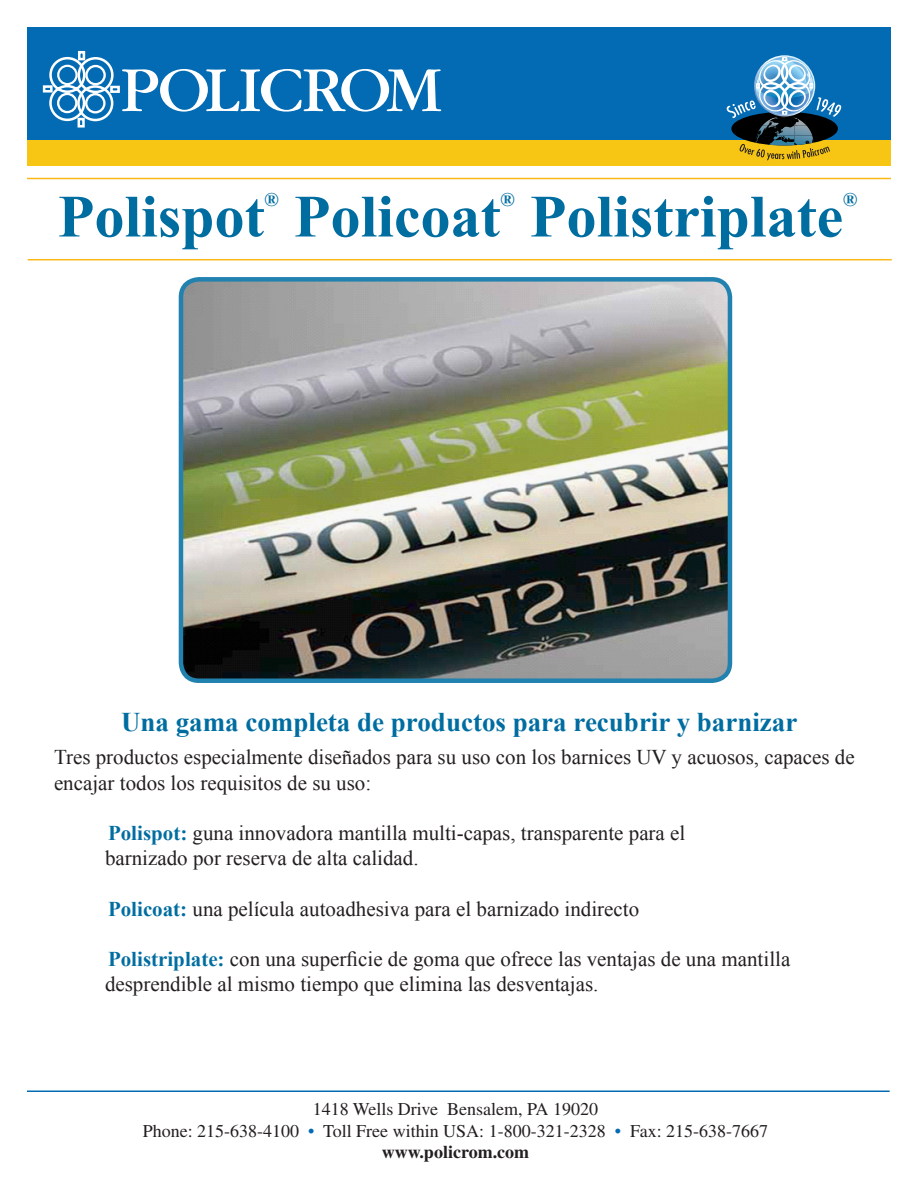
<style>
.page{position:relative;width:918px;height:1188px;background:#fff}
.page>*{position:absolute;margin:0;border:0;box-sizing:border-box;transform-origin:0 0}
.Header_Product_Name{font:700 60px "Times New Roman";color:#006da1}
.Subhead{font:700 27px "Times New Roman";color:#006da1}
.Body_Text{font:21px/25.2px "Times New Roman";color:#231f20}
.Header_Product_Name-2{font:700 19.2px "Times New Roman";color:#006da1}
.t1{font:18px "Times LT Std";color:#231f20}
.t2{font:700 18px "Times LT Std";color:#231f20}
.s1{font-weight:700;color:#006da1}
.s2{color:#036bb3}
</style>
<div class="page">
<div style="left:27px;top:27px;width:864px;height:119px;background:#036bb3"></div>
<div style="left:27px;top:140px;width:864px;height:25px;background:#f7c614"></div>
<svg style="left:43px;top:51px;width:72px;height:77px"></svg>
<div style="left:85px;top:65px;width:21px;height:20px;border:2px solid #fff;border-radius:50%"></div>
<div style="left:110px;top:86px;width:10px;height:7px;border:3px solid #fff"></div>
<svg style="left:122px;top:69px;width:319px;height:43px"></svg>
<div style="left:57px;top:65px;width:21px;height:20px;border:2px solid #fff;border-radius:50%"></div>
<hr style="left:27px;top:1090px;width:863px;height:2px;background:#036bb3">
<hr style="left:27px;top:178px;width:864px;height:1px;background:#fcb814">
<hr style="left:28px;top:259px;width:864px;height:1px;background:#fcb814">
<img style="left:181px;top:282px;width:546px;height:396px">
<div style="left:179px;top:277px;width:553px;height:406px;border:4px solid #2181af;border-radius:18px"></div>
<svg style="left:731px;top:112px;width:107px;height:34px"></svg>
<svg style="left:739px;top:143px;width:91px;height:17px"></svg>
<svg style="left:726px;top:57px;width:115px;height:69px"></svg>
<img style="left:767px;top:116px;width:27px;height:20px">
<img style="left:762px;top:119px;width:41px;height:10px">
<p class="Header_Product_Name" style="left:58px;top:175px;width:208px">Polispot</p>
<p class="Header_Product_Name-2" style="left:264px;top:186px;width:16px">®</p>
<p class="Header_Product_Name" style="left:294px;top:175px;width:208px">Policoat</p>
<p class="Header_Product_Name-2" style="left:500px;top:186px;width:16px">®</p>
<p class="Header_Product_Name" style="left:530px;top:175px;width:315px">Polistriplate</p>
<p class="Header_Product_Name-2" style="left:843px;top:186px;width:16px">®</p>
<p class="Subhead" style="left:121px;top:703px;width:678px">Una gama completa de productos para recubrir y barnizar</p>
<p class="Body_Text" style="left:54px;top:744px;width:802px">Tres productos especialmente diseñados para su uso con los barnices UV y acuosos, capaces de encajar todos los requisitos de su uso:</p>
<p class="Body_Text" style="left:108px;top:820px;width:579px"><span class="s1">Polispot:</span> guna innovadora mantilla multi-capas, transparente para el</p>
<p class="Body_Text" style="left:105px;top:845px;width:315px">barnizado por reserva de alta calidad.</p>
<p class="Body_Text" style="left:108px;top:896px;width:533px"><span class="s1">Policoat:</span> una película autoadhesiva para el barnizado indirecto</p>
<p class="Body_Text" style="left:105px;top:946px;width:687px"><span class="s1">Polistriplate:</span> con una superficie de goma que ofrece las ventajas de una mantilla desprendible al mismo tiempo que elimina las desventajas.</p>
<p class="t1" style="left:313px;top:1099px;width:287px">1418 Wells Drive Bensalem, PA 19020</p>
<p class="t1" style="left:143px;top:1121px;width:627px">Phone: 215-638-4100 <span class="s2">•</span> Toll Free within USA: 1-800-321-2328 <span class="s2">•</span> Fax: 215-638-7667</p>
<p class="t2" style="left:382px;top:1142px;width:149px">www.policrom.com</p>
</div>
